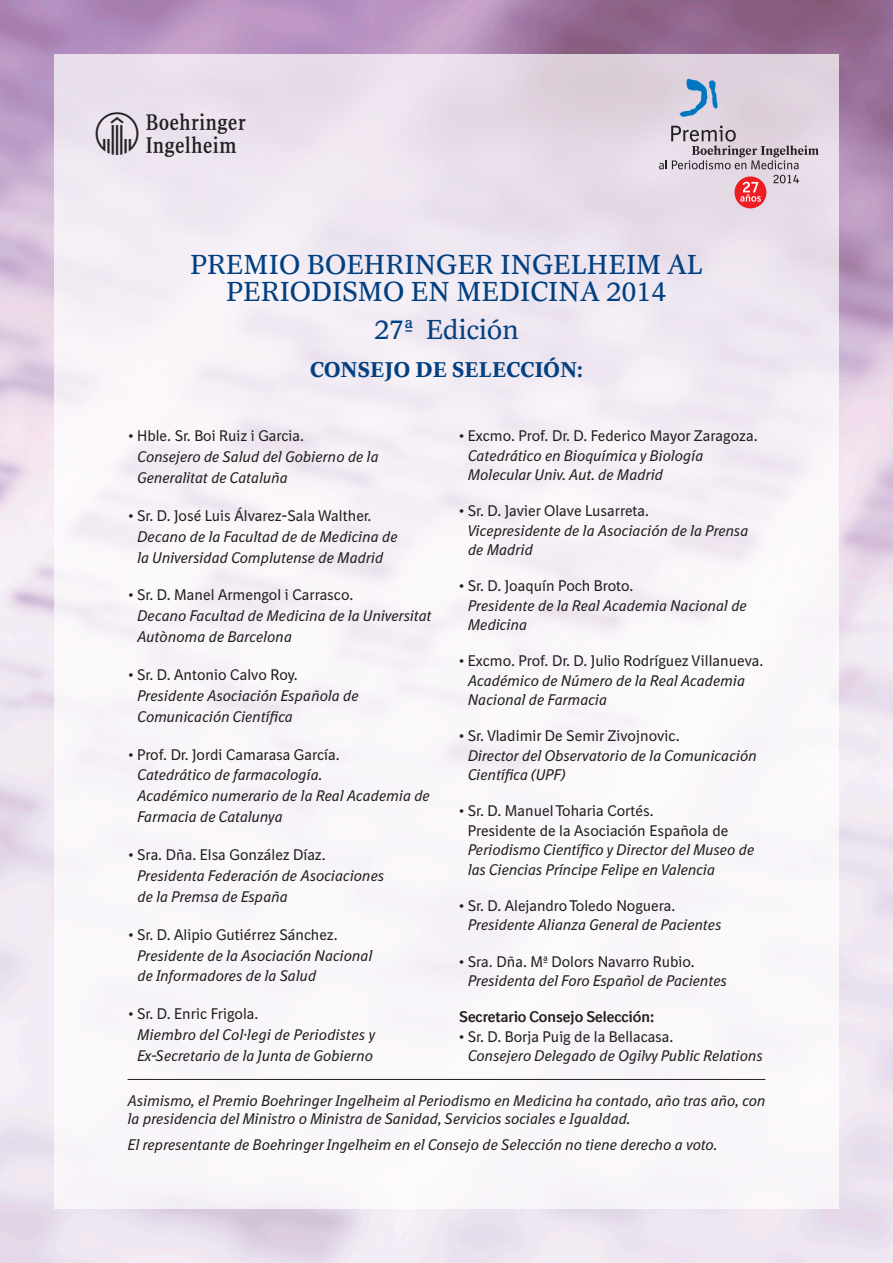
<style>
.page{position:relative;width:893px;height:1263px;background:#fff}
.page>*{position:absolute;margin:0;border:0;box-sizing:border-box;transform-origin:0 0}
.t1{font:45px "BI Logo";color:#231f20}
.Titulo{font:27px/27px "BI Antiqua II Ml";color:#014081;text-align:center}
.Subtitulo{font:700 21px "BI Antiqua II Ml";letter-spacing:.01em;color:#014081}
.t2{font:italic 15px/20.9px "BI Sans NEXT";color:#231f20}
.t3{font:700 15px "BI Sans NEXT";color:#231f20}
.s1{font-style:normal}
</style>
<div class="page">
<img style="left:0;top:0;width:893px;height:1263px">
<div style="left:54px;top:54px;width:785px;height:1155px;background:linear-gradient(to bottom,#ece2ed,#fefefe)"></div>
<svg style="left:773px;top:175px;width:26px;height:8px"></svg>
<svg style="left:659px;top:126px;width:160px;height:43px;background:#c3b9c3"></svg>
<div style="left:734px;top:176px;width:32px;height:32px;background:#ee1d23;border-radius:50%"></div>
<svg style="left:740px;top:182px;width:21px;height:20px"></svg>
<svg style="left:679px;top:77px;width:39px;height:40px;background:#98b5d5"></svg>
<hr style="left:128px;top:1079px;width:637px;height:1px;background:#231f20">
<p class="t1" style="left:96px;top:114px;width:151px">abcd</p>
<p class="Titulo" style="left:190px;top:251px;width:514px">PREMIO BOEHRINGER INGELHEIM AL<br>PERIODISMO EN MEDICINA 2014</p>
<p class="Titulo" style="left:374px;top:316px;width:146px">27ª Edición</p>
<p class="Subtitulo" style="left:310px;top:357px;width:275px">CONSEJO DE SELECCIÓN:</p>
<p class="t2" style="left:468px;top:426px;width:291px;line-height:19.4px;text-indent:-9px"><span class="s1">• Excmo. Prof. Dr. D. Federico Mayor Zaragoza.<br></span>Catedrático en Bioquímica y Biología<br>Molecular Univ. Aut. de Madrid</p>
<p class="t2" style="left:468px;top:501px;width:282px;line-height:19.4px;text-indent:-9px"><span class="s1">• Sr. D. Javier Olave Lusarreta.<br></span>Vicepresidente de la Asociación de la Prensa de Madrid</p>
<p class="t2" style="left:468px;top:576px;width:280px;line-height:19.4px;text-indent:-9px"><span class="s1">• Sr. D. Joaquín Poch Broto.<br></span>Presidente de la Real Academia Nacional de<br>Medicina</p>
<p class="t2" style="left:468px;top:651px;width:297px;line-height:19.4px;text-indent:-9px"><span class="s1">• Excmo. Prof. Dr. D. Julio Rodríguez Villanueva.<br></span>Académico de Número de la Real Academia<br>Nacional de Farmacia</p>
<p class="t2" style="left:468px;top:726px;width:290px;line-height:19.4px;text-indent:-9px"><span class="s1">• Sr. Vladimir De Semir Zivojnovic.<br></span>Director del Observatorio de la Comunicación<br>Científica (UPF)</p>
<p class="t2" style="left:468px;top:801px;width:288px;line-height:19.4px;text-indent:-9px"><span class="s1">• Sr. D. Manuel Toharia Cortés.<br>Presidente de la Asociación Española de </span>Periodismo Científico y Director del Museo de las Ciencias Príncipe Felipe en Valencia</p>
<p class="t2" style="left:468px;top:896px;width:255px;line-height:19.4px;text-indent:-9px"><span class="s1">• Sr. D. Alejandro Toledo Noguera.<br></span>Presidente Alianza General de Pacientes</p>
<p class="t2" style="left:468px;top:951px;width:261px;line-height:19.4px;text-indent:-9px"><span class="s1">• Sra. Dña. Mª Dolors Navarro Rubio.<br></span>Presidenta del Foro Español de Pacientes</p>
<p class="t3" style="left:459px;top:1008px;width:197px">Secretario Consejo Selección:</p>
<p class="t2" style="left:468px;top:1027px;width:296px;line-height:19.4px;text-indent:-9px"><span class="s1">• Sr. D. Borja Puig de la Bellacasa.<br></span>Consejero Delegado de Ogilvy Public Relations</p>
<p class="t2" style="left:137px;top:425px;width:243px;text-indent:-9px"><span class="s1">• Hble. Sr. Boi Ruiz i Garcia.<br></span>Consejero de Salud del Gobierno de la<br>Generalitat de Cataluña</p>
<p class="t2" style="left:137px;top:505px;width:262px;text-indent:-9px"><span class="s1">• Sr. D. José Luis Álvarez-Sala Walther.<br></span>Decano de la Facultad de de Medicina de la Universidad Complutense de Madrid</p>
<p class="t2" style="left:137px;top:585px;width:296px;text-indent:-9px"><span class="s1">• Sr. D. Manel Armengol i Carrasco.<br></span>Decano Facultad de Medicina de la Universitat<br>Autònoma de Barcelona</p>
<p class="t2" style="left:137px;top:664px;width:223px;text-indent:-9px"><span class="s1">• Sr. D. Antonio Calvo Roy.<br></span>Presidente Asociación Española de<br>Comunicación Científica</p>
<p class="t2" style="left:137px;top:744px;width:294px;text-indent:-9px"><span class="s1">• Prof. Dr. Jordi Camarasa García.<br></span>Catedrático de farmacología.<br>Académico numerario de la Real Academia de<br>Farmacia de Catalunya</p>
<p class="t2" style="left:137px;top:844px;width:249px;text-indent:-9px"><span class="s1">• Sra. Dña. Elsa González Díaz.<br></span>Presidenta Federación de Asociaciones de la Premsa de España</p>
<p class="t2" style="left:137px;top:924px;width:237px;text-indent:-9px"><span class="s1">• Sr. D. Alipio Gutiérrez Sánchez.<br></span>Presidente de la Asociación Nacional de Informadores de la Salud</p>
<p class="t2" style="left:137px;top:1003px;width:239px;text-indent:-9px"><span class="s1">• Sr. D. Enric Frigola.<br></span>Miembro del Col·legi de Periodistes y<br>Ex-Secretario de la Junta de Gobierno</p>
<p class="t2" style="left:128px;top:1091px;width:639px;line-height:18px">Asimismo, el Premio Boehringer Ingelheim al Periodismo en Medicina ha contado, año tras año, con la presidencia del Ministro o Ministra de Sanidad, Servicios sociales e Igualdad.</p>
<p class="t2" style="left:128px;top:1134px;width:591px">El representante de Boehringer Ingelheim en el Consejo de Selección no tiene derecho a voto.</p>
</div>
